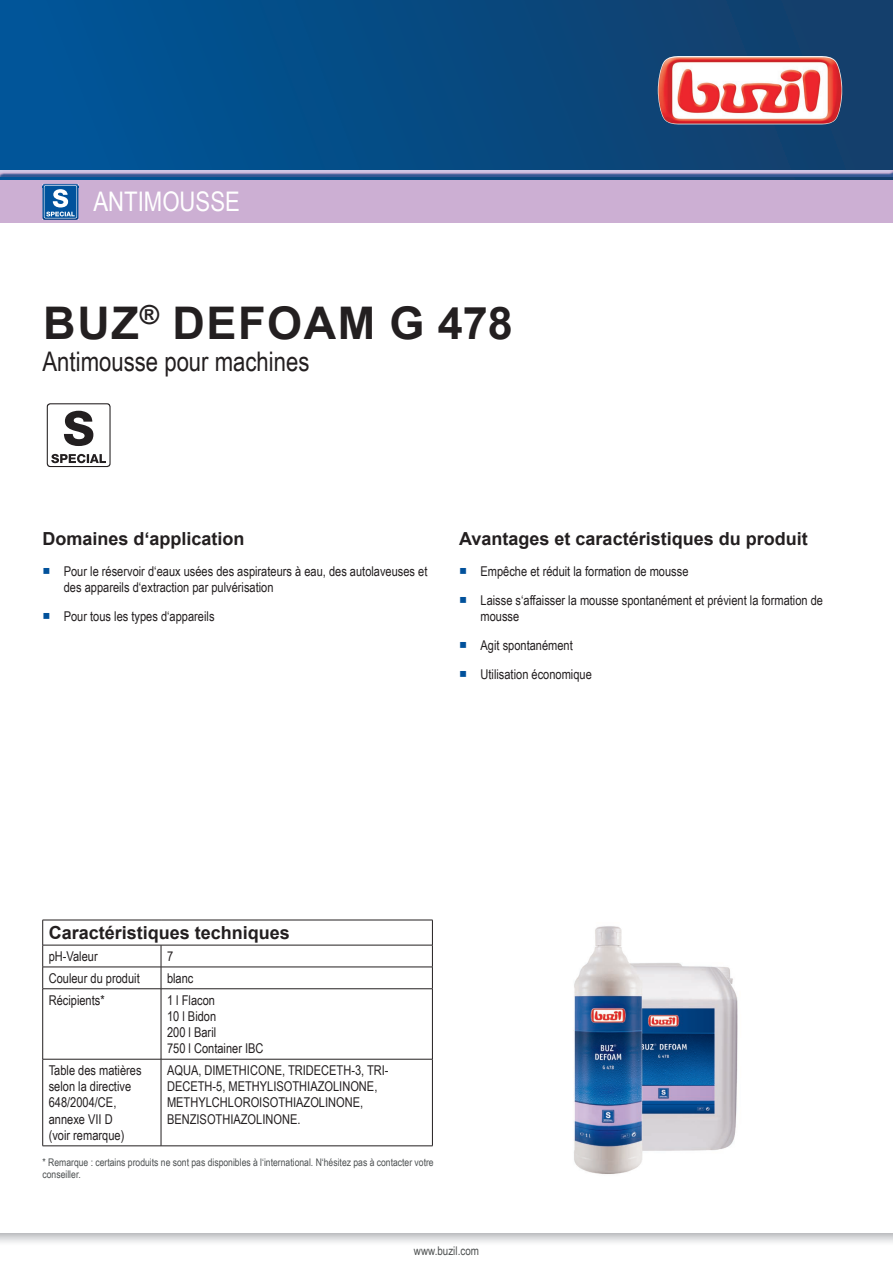
<style>
.page{position:relative;width:893px;height:1263px;background:#fff}
.page>*{position:absolute;margin:0;border:0;box-sizing:border-box;transform-origin:0 0}
.t1{font:700 45px "Arial";letter-spacing:.035em;color:#231f20}
.t2{font:27px "Arial Narrow";color:#231f20}
.t3{font:27px "Arial Narrow";color:#fff}
.t4{font:700 18px "Arial";color:#231f20}
.t5{font:13.5px/16.2px "Arial Narrow";color:#231f20}
.t6{font:12px "Arial Narrow";color:#4e5151}
.t7{font:10.5px/11.7px "Arial Narrow";color:#4d5152}
.s1{font-family:"Arial Unicode MS";color:#01519b}
</style>
<div class="page">
<svg style="left:0;top:1233px;width:893px;height:10px"></svg>
<hr style="left:43px;top:920px;width:118px;height:1px;background:#231f20">
<hr style="left:161px;top:920px;width:272px;height:1px;background:#231f20">
<hr style="left:43px;top:945px;width:118px;height:1px;background:#231f20">
<hr style="left:161px;top:945px;width:272px;height:1px;background:#231f20">
<hr style="left:43px;top:967px;width:118px;height:1px;background:#231f20">
<svg style="left:42px;top:920px;width:1px;height:68px"></svg>
<hr style="left:161px;top:967px;width:272px;height:1px;background:#231f20">
<svg style="left:161px;top:945px;width:1px;height:43px"></svg>
<svg style="left:432px;top:920px;width:1px;height:68px"></svg>
<hr style="left:43px;top:988px;width:118px;height:1px;background:#231f20">
<hr style="left:42px;top:989px;width:1px;height:70px;background:#231f20">
<hr style="left:161px;top:988px;width:272px;height:1px;background:#231f20">
<hr style="left:161px;top:989px;width:1px;height:70px;background:#231f20">
<hr style="left:432px;top:989px;width:1px;height:70px;background:#231f20">
<hr style="left:43px;top:1059px;width:118px;height:1px;background:#231f20">
<hr style="left:42px;top:1059px;width:1px;height:87px;background:#231f20">
<hr style="left:161px;top:1059px;width:272px;height:1px;background:#231f20">
<hr style="left:161px;top:1059px;width:1px;height:87px;background:#231f20">
<hr style="left:432px;top:1059px;width:1px;height:87px;background:#231f20">
<hr style="left:43px;top:1145px;width:118px;height:1px;background:#231f20">
<hr style="left:161px;top:1145px;width:272px;height:1px;background:#231f20">
<img style="left:573px;top:926px;width:165px;height:248px">
<svg style="left:47px;top:403px;width:64px;height:64px"></svg>
<div style="left:0;top:0;width:893px;height:180px;background:linear-gradient(to right,#00569a,#143e69)"></div>
<img style="left:658px;top:56px;width:184px;height:68px">
<div style="left:0;top:169px;width:893px;height:8px;background:#015599;opacity:.75"></div>
<div style="left:0;top:180px;width:893px;height:43px;background:#ccafd3"></div>
<img style="left:43px;top:184px;width:35px;height:36px">
<svg style="left:44px;top:185px;width:35px;height:33px"></svg>
<h2 class="t3" style="left:94px;top:182px;width:148px">ANTIMOUSSE</h2>
<h1 class="t1" style="left:43px;top:291px;width:471px">BUZ<sup>®</sup> DEFOAM G 478</h1>
<h2 class="t2" style="left:43px;top:342px;width:269px">Antimousse pour machines</h2>
<h3 class="t4" style="left:43px;top:526px;width:204px">Domaines d‘application</h3>
<p class="t5" style="left:64px;top:562px;width:365px;text-indent:-21px"><span class="s1">■</span> Pour le réservoir d‘eaux usées des aspirateurs à eau, des autolaveuses et des appareils d‘extraction par pulvérisation</p>
<p class="t5" style="left:43px;top:607px;width:174px"><span class="s1">■</span> Pour tous les types d‘appareils</p>
<h3 class="t4" style="left:459px;top:526px;width:350px">Avantages et caractéristiques du produit</h3>
<p class="t5" style="left:459px;top:562px;width:231px"><span class="s1">■</span> Empêche et réduit la formation de mousse</p>
<p class="t5" style="left:480px;top:591px;width:344px;text-indent:-21px"><span class="s1">■</span> Laisse s‘affaisser la mousse spontanément et prévient la formation de mousse</p>
<p class="t5" style="left:459px;top:636px;width:115px"><span class="s1">■</span> Agit spontanément</p>
<p class="t5" style="left:459px;top:665px;width:134px"><span class="s1">■</span> Utilisation économique</p>
<h3 class="t4" style="left:49px;top:920px;width:243px">Caractéristiques techniques</h3>
<p class="t5" style="left:49px;top:947px;width:51px">pH-Valeur</p>
<p class="t5" style="left:167px;top:947px;width:8px">7</p>
<p class="t5" style="left:49px;top:969px;width:93px">Couleur du produit</p>
<p class="t5" style="left:167px;top:969px;width:28px">blanc</p>
<p class="t5" style="left:49px;top:991px;width:57px">Récipients*</p>
<p class="t5" style="left:167px;top:991px;width:98px">1 l Flacon<br>10 l Bidon<br>200 l Baril<br>750 l Container IBC</p>
<p class="t5" style="left:49px;top:1062px;width:94px">Table des matières selon la directive<br>648/2004/CE, annexe VII D<br>(voir remarque)</p>
<p class="t5" style="left:167px;top:1062px;width:223px">AQUA, DIMETHICONE, TRIDECETH-3, TRI-DECETH-5, METHYLISOTHIAZOLINONE, METHYLCHLOROISOTHIAZOLINONE, BENZISOTHIAZOLINONE.</p>
<p class="t7" style="left:43px;top:1156px;width:393px">* Remarque : certains produits ne sont pas disponibles à l‘international. N‘hésitez pas à contacter votre conseiller.</p>
<p class="t6" style="left:414px;top:1242px;width:67px">www.buzil.com</p>
</div>
